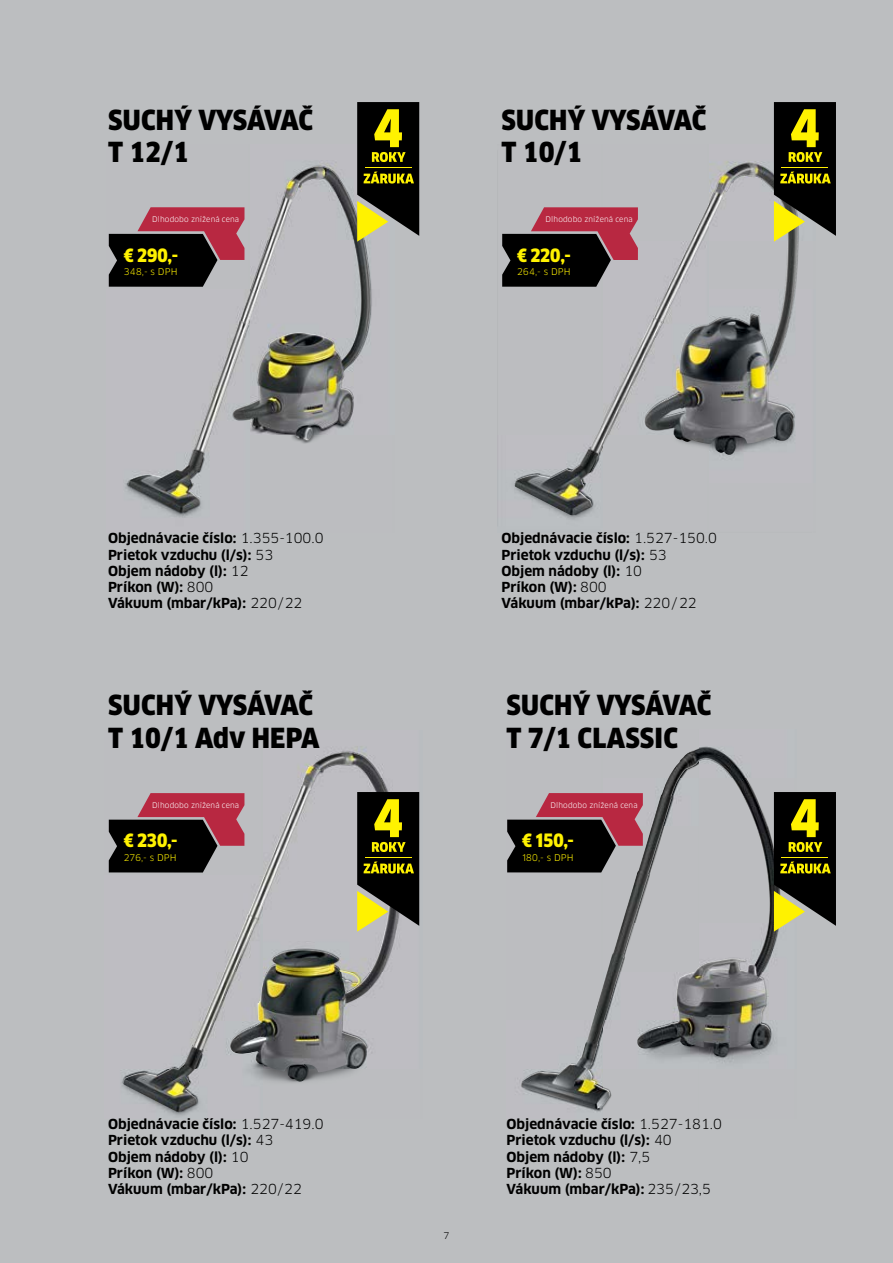
<style>
.page{position:relative;width:893px;height:1263px;background:#bcbec0}
.page>*{position:absolute;margin:0;border:0;box-sizing:border-box;transform-origin:0 0}
.t1{font:900 27px/32.4px "Clan Pro Narr";letter-spacing:-.01em;color:#000}
.t2{font:900 27px/32.4px "Clan Pro Narr";letter-spacing:.01em;color:#000}
.t3{font:900 18px "Clan Pro Narr";color:#fff200}
.t4{font:700 13.5px/16.2px "Clan Pro";color:#000}
.t5{font:9px "Clan Pro";letter-spacing:.02em;color:#fff200}
.t6{font:9px "Clan Pro";color:#000}
.t7{font:7.5px "Clan Pro";letter-spacing:.015em;color:#fff}
.s1{font-weight:400}
</style>
<div class="page">
<img style="left:108px;top:165px;width:264px;height:353px">
<img style="left:128px;top:166px;width:233px;height:347px">
<img style="left:565px;top:144px;width:234px;height:376px">
<img style="left:514px;top:162px;width:274px;height:354px">
<img style="left:108px;top:749px;width:312px;height:367px">
<img style="left:123px;top:752px;width:256px;height:360px">
<svg style="left:109px;top:793px;width:135px;height:79px"></svg>
<img style="left:507px;top:746px;width:272px;height:366px">
<img style="left:521px;top:749px;width:223px;height:360px">
<svg style="left:507px;top:793px;width:136px;height:79px"></svg>
<svg style="left:109px;top:207px;width:135px;height:80px"></svg>
<svg style="left:502px;top:207px;width:136px;height:80px"></svg>
<svg style="left:357px;top:102px;width:62px;height:140px;background:#4d4a17"></svg>
<svg style="left:357px;top:792px;width:62px;height:140px;background:#4a4715"></svg>
<svg style="left:774px;top:102px;width:62px;height:140px;background:#494714"></svg>
<svg style="left:774px;top:792px;width:62px;height:140px;background:#4b4916"></svg>
<h1 class="t1" style="left:108px;top:104px;width:206px">SUCHÝ VYSÁVAČ<br>T 12/1</h1>
<h1 class="t1" style="left:502px;top:104px;width:206px">SUCHÝ VYSÁVAČ<br>T 10/1</h1>
<p class="t7" style="left:152px;top:215px;width:88px">Dlhodobo znížená cena</p>
<p class="t7" style="left:546px;top:215px;width:88px">Dlhodobo znížená cena</p>
<h2 class="t3" style="left:124px;top:245px;width:56px">€ 290,-</h2>
<p class="t5" style="left:124px;top:266px;width:55px">348,- s DPH</p>
<p class="t4" style="left:108px;top:530px;width:217px">Objednávacie číslo: <span class="s1">1.355-100.0<br></span>Prietok vzduchu (l/s): <span class="s1">53<br></span>Objem nádoby (l): <span class="s1">12<br></span>Príkon (W): <span class="s1">800<br></span>Vákuum (mbar/kPa): <span class="s1">220/22</span></p>
<h1 class="t1" style="left:108px;top:690px;width:213px">SUCHÝ VYSÁVAČ<br>T 10/1 Adv HEPA</h1>
<p class="t7" style="left:152px;top:800px;width:88px">Dlhodobo znížená cena</p>
<h2 class="t3" style="left:124px;top:830px;width:55px">€ 230,-</h2>
<p class="t5" style="left:124px;top:852px;width:54px">276,- s DPH</p>
<p class="t4" style="left:108px;top:1116px;width:217px">Objednávacie číslo: <span class="s1">1.527-419.0<br></span>Prietok vzduchu (l/s): <span class="s1">43<br></span>Objem nádoby (l): <span class="s1">10<br></span>Príkon (W): <span class="s1">800<br></span>Vákuum (mbar/kPa): <span class="s1">220/22</span></p>
<h2 class="t3" style="left:517px;top:245px;width:55px">€ 220,-</h2>
<p class="t5" style="left:517px;top:266px;width:55px">264,- s DPH</p>
<p class="t4" style="left:501px;top:530px;width:217px">Objednávacie číslo: <span class="s1">1.527-150.0<br></span>Prietok vzduchu (l/s): <span class="s1">53<br></span>Objem nádoby (l): <span class="s1">10<br></span>Príkon (W): <span class="s1">800<br></span>Vákuum (mbar/kPa): <span class="s1">220/22</span></p>
<h1 class="t2" style="left:506px;top:690px;width:206px">SUCHÝ VYSÁVAČ<br>T 7/1 CLASSIC</h1>
<p class="t7" style="left:551px;top:800px;width:88px">Dlhodobo znížená cena</p>
<h2 class="t3" style="left:522px;top:830px;width:53px">€ 150,-</h2>
<p class="t5" style="left:522px;top:852px;width:53px">180,- s DPH</p>
<p class="t6" style="left:444px;top:1230px;width:7px">7</p>
<p class="t4" style="left:506px;top:1116px;width:217px">Objednávacie číslo: <span class="s1">1.527-181.0<br></span>Prietok vzduchu (l/s): <span class="s1">40<br></span>Objem nádoby (l): <span class="s1">7,5<br></span>Príkon (W): <span class="s1">850<br></span>Vákuum (mbar/kPa): <span class="s1">235/23,5</span></p>
</div>
